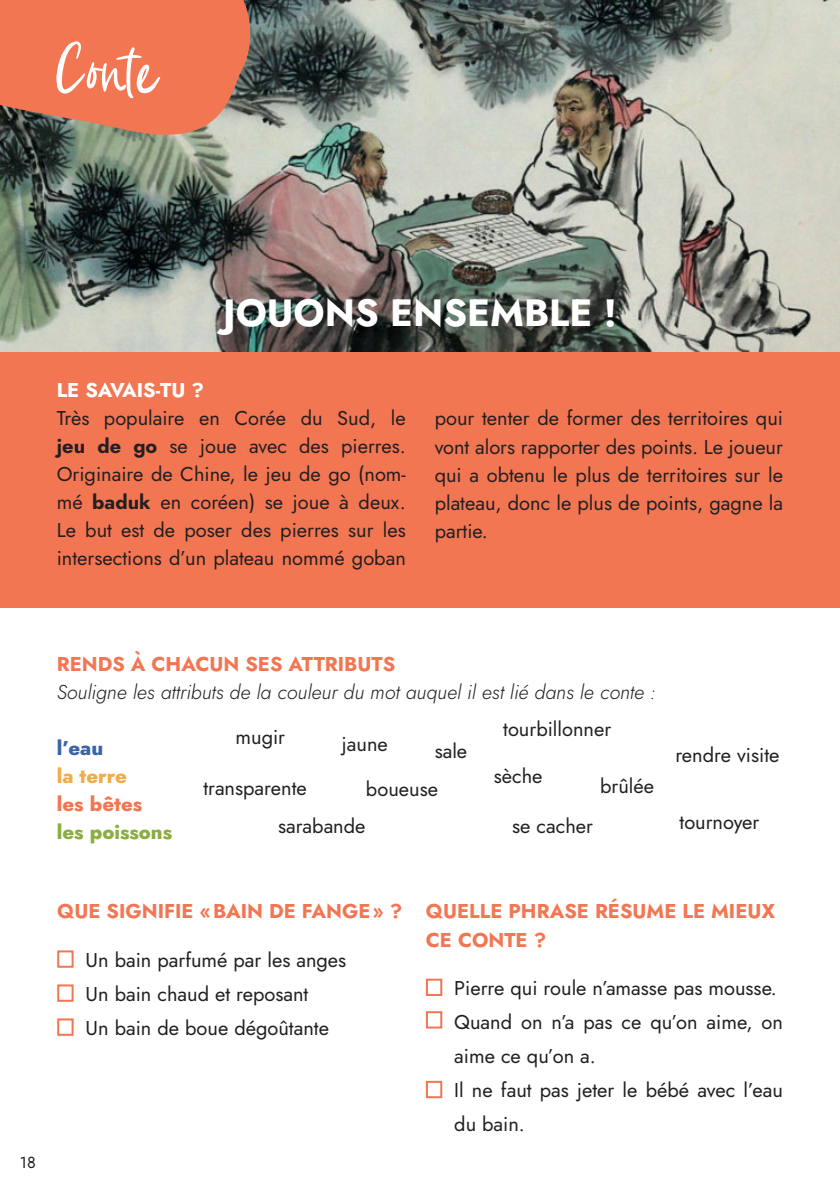
<style>
.page{position:relative;width:840px;height:1191px;background:#fff}
.page>*{position:absolute;margin:0;border:0;box-sizing:border-box;transform-origin:0 0}
.t1{font:58px "Aescudos";letter-spacing:.02em;color:#fff}
.t2{font:700 38px "Jost";color:#fff}
.t3{font:20px/28px "Jost";color:#231f20}
.t4{font:700 20px/28px "Jost";color:#f37653}
.t5{font:italic 300 20px "Jost";color:#231f20}
.t6{font:700 20px "Jost";color:#fff}
.t7{font:800 20px "Jost";color:#8aae3f}
.t8{font:800 20px "Jost";color:#f37653}
.t9{font:800 20px "Jost";color:#f4ac47}
.t10{font:800 20px "Jost";color:#3a64a7}
.t11{font:16px "Jost";color:#231f20}
.s1{font-weight:700}
</style>
<div class="page">
<div style="left:0;top:351px;width:839px;height:257px;background:#f37653"></div>
<img style="left:0;top:0;width:839px;height:351px">
<svg style="left:0;top:0;width:259px;height:153px;background:#d2785b"></svg>
<div style="left:57px;top:950px;width:17px;height:17px;border:2px solid #f37653"></div>
<div style="left:57px;top:984px;width:17px;height:17px;border:2px solid #f37653"></div>
<div style="left:57px;top:1018px;width:17px;height:17px;border:2px solid #f37653"></div>
<div style="left:425px;top:978px;width:17px;height:18px;border:2px solid #f37653"></div>
<div style="left:425px;top:1011px;width:17px;height:17px;border:2px solid #f37653"></div>
<div style="left:425px;top:1080px;width:17px;height:18px;border:2px solid #f37653"></div>
<h1 class="t1" style="left:57px;top:28px;width:102px">Conte</h1>
<h2 class="t2" style="left:223px;top:287px;width:395px">JOUONS ENSEMBLE !</h2>
<p class="t6" style="left:57px;top:376px;width:149px">LE SAVAIS-TU ?</p>
<p class="t3" style="left:57px;top:404px;width:350px;text-align:justify">Très populaire en Corée du Sud, le <span class="s1">jeu de go</span> se joue avec des pierres.<br>Originaire de Chine, le jeu de go (nom&shy;mé <span class="s1">baduk</span> en coréen) se joue à deux.<br>Le but est de poser des pierres sur les intersections d’un plateau nommé goban</p>
<p class="t3" style="left:434px;top:405px;width:350px;text-align:justify">pour tenter de former des territoires qui vont alors rapporter des points. Le joueur qui a obtenu le plus de territoires sur le plateau, donc le plus de points, gagne la partie.</p>
<p class="t11" style="left:20px;top:1151px;width:17px">18</p>
<p class="t4" style="left:57px;top:650px;width:340px">RENDS À CHACUN SES ATTRIBUTS</p>
<p class="t5" style="left:57px;top:678px;width:600px">Souligne les attributs de la couleur du mot auquel il est lié dans le conte :</p>
<p class="t10" style="left:57px;top:734px;width:48px">l’eau</p>
<p class="t9" style="left:57px;top:762px;width:72px">la terre</p>
<p class="t8" style="left:57px;top:790px;width:87px">les bêtes</p>
<p class="t7" style="left:57px;top:818px;width:117px">les poissons</p>
<p class="t3" style="left:503px;top:715px;width:109px">tourbillonner</p>
<p class="t3" style="left:235px;top:723px;width:51px">mugir</p>
<p class="t3" style="left:342px;top:730px;width:47px">jaune</p>
<p class="t3" style="left:434px;top:737px;width:34px">sale</p>
<p class="t3" style="left:675px;top:740px;width:105px">rendre visite</p>
<p class="t3" style="left:493px;top:762px;width:50px">sèche</p>
<p class="t3" style="left:600px;top:772px;width:55px">brûlée</p>
<p class="t3" style="left:366px;top:775px;width:73px">boueuse</p>
<p class="t3" style="left:203px;top:774px;width:105px">transparente</p>
<p class="t3" style="left:278px;top:812px;width:89px">sarabande</p>
<p class="t3" style="left:679px;top:808px;width:81px">tournoyer</p>
<p class="t3" style="left:512px;top:812px;width:82px">se cacher</p>
<p class="t4" style="left:57px;top:897px;width:346px">QUE SIGNIFIE «BAIN DE FANGE» ?</p>
<p class="t3" style="left:86px;top:943px;width:262px;line-height:34px">Un bain parfumé par les anges<br>Un bain chaud et reposant<br>Un bain de boue dégoûtante</p>
<p class="t4" style="left:425px;top:897px;width:350px">QUELLE PHRASE RÉSUME LE MIEUX<br>CE CONTE ?</p>
<p class="t3" style="left:454px;top:971px;width:330px;line-height:34px">Pierre qui roule n’amasse pas mousse.<br>Quand on n’a pas ce qu’on aime, on aime ce qu’on a.<br>Il ne faut pas jeter le bébé avec l’eau du bain.</p>
</div>
